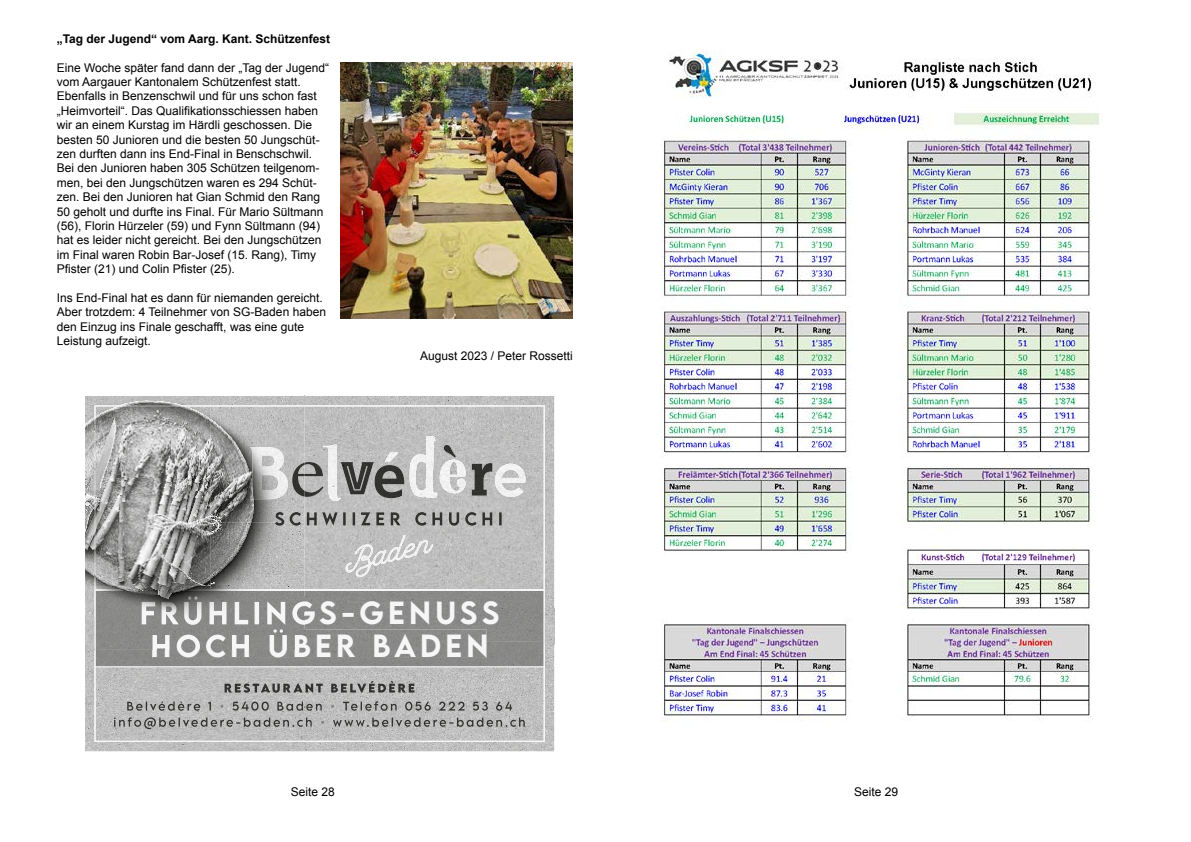
<style>
.page{position:relative;width:1191px;height:842px;background:#fff}
.page>*{position:absolute;margin:0;border:0;box-sizing:border-box;transform-origin:0 0}
.t1{font:500 28.5px/33.1px "LEMONMILK Pro";letter-spacing:.145em;color:#f6f6f6;text-align:center}
.t2{font:12px/14.4px "Arial";color:#000}
.t3{font:700 12px "Arial";color:#000}
</style>
<div class="page">
<img style="left:341px;top:62px;width:232px;height:256px">
<img style="left:660px;top:50px;width:440px;height:672px">
<img style="left:85px;top:645px;width:469px;height:106px">
<img style="left:305px;top:396px;width:249px;height:35px">
<img style="left:545px;top:431px;width:9px;height:178px">
<img style="left:545px;top:609px;width:9px;height:36px">
<svg style="left:94px;top:405px;width:451px;height:337px;background:#b1b0b0"></svg>
<svg style="left:224px;top:684px;width:8px;height:8px"></svg>
<img style="left:235px;top:681px;width:179px;height:12px">
<img style="left:127px;top:701px;width:87px;height:10px">
<img style="left:227px;top:701px;width:97px;height:10px">
<img style="left:337px;top:701px;width:175px;height:10px">
<img style="left:114px;top:717px;width:198px;height:12px">
<img style="left:333px;top:717px;width:192px;height:10px">
<img style="left:304px;top:406px;width:1px;height:184px">
<img style="left:304px;top:463px;width:1px;height:34px">
<svg style="left:304px;top:590px;width:1px;height:59px"></svg>
<img style="left:85px;top:396px;width:125px;height:221px">
<img style="left:210px;top:396px;width:94px;height:194px">
<img style="left:85px;top:617px;width:9px;height:32px">
<img style="left:275px;top:463px;width:29px;height:63px">
<img style="left:278px;top:447px;width:10px;height:52px">
<img style="left:250px;top:447px;width:28px;height:52px">
<img style="left:96px;top:590px;width:208px;height:59px">
<img style="left:94px;top:405px;width:210px;height:35px">
<img style="left:94px;top:440px;width:2px;height:209px">
<img style="left:142px;top:596px;width:162px;height:29px">
<p class="t3" style="left:57px;top:31px;width:275px">„Tag der Jugend“ vom Aarg. Kant. Schützenfest</p>
<p class="t2" style="left:57px;top:60px;width:274px">Eine Woche später fand dann der „Tag der Jugend“ vom Aargauer Kantonalem Schützenfest statt.<br>Ebenfalls in Benzenschwil und für uns schon fast „Heimvorteil“. Das Qualifikationsschiessen haben wir an einem Kurstag im Härdli geschossen. Die besten 50 Junioren und die besten 50 Jungschüt&shy;zen durften dann ins End-Final in Benschschwil.<br>Bei den Junioren haben 305 Schützen teilgenom&shy;men, bei den Jungschützen waren es 294 Schüt&shy;zen. Bei den Junioren hat Gian Schmid den Rang 50 geholt und durfte ins Final. Für Mario Sültmann (56), Florin Hürzeler (59) und Fynn Sültmann (94) hat es leider nicht gereicht. Bei den Jungschützen im Final waren Robin Bar-Josef (15. Rang), Timy Pfister (21) und Colin Pfister (25).</p>
<p class="t2" style="left:57px;top:291px;width:271px">Ins End-Final hat es dann für niemanden gereicht.<br>Aber trotzdem: 4 Teilnehmer von SG-Baden haben den Einzug ins Finale geschafft, was eine gute Leistung aufzeigt.</p>
<p class="t2" style="left:420px;top:348px;width:154px">August 2023 / Peter Rossetti</p>
<h1 class="t1" style="left:140px;top:597px;width:361px">FRÜHLINGS-GENUSS<br>HOCH ÜBER BADEN</h1>
<p class="t2" style="left:291px;top:785px;width:46px">Seite 28</p>
<p class="t2" style="left:854px;top:785px;width:46px">Seite 29</p>
</div>
